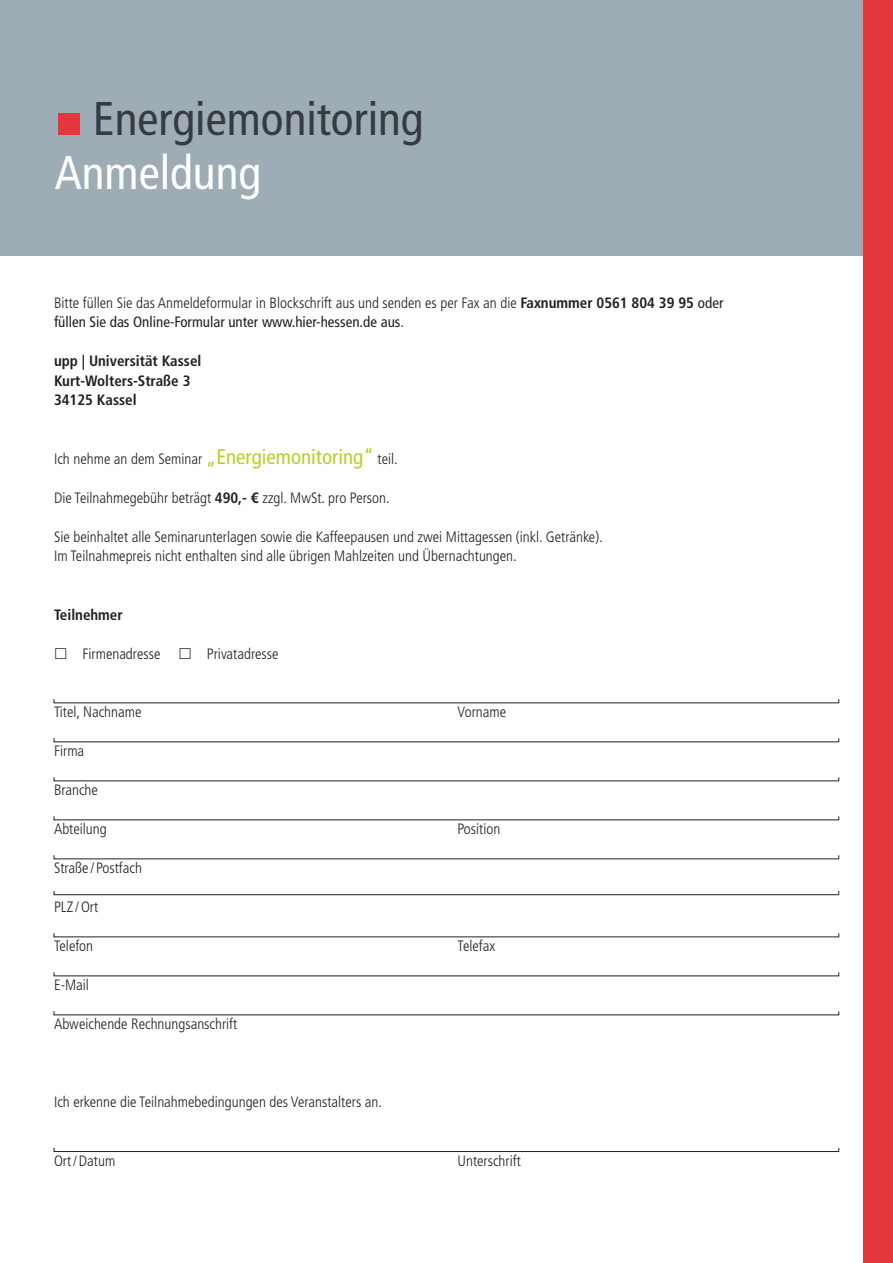
<style>
.page{position:relative;width:893px;height:1263px;background:#fff}
.page>*{position:absolute;margin:0;border:0;box-sizing:border-box;transform-origin:0 0}
.t1{font:condensed 47.25px "Frutiger LT";color:#353b40}
.t2{font:condensed 47.25px "Frutiger LT";color:#fff}
.t3{font:300 condensed 15px/19.5px "Frutiger LT";color:#231f20}
.t4{font:700 condensed 15px/19.5px "Frutiger LT";color:#231f20}
.s1{font-weight:700}
.s2{font-weight:400}
.s3{font-weight:400;font-size:21px;color:#b6cf2f}
</style>
<div class="page">
<div style="left:0;top:0;width:872px;height:255px;background:#9dacb5"></div>
<div style="left:58px;top:114px;width:21px;height:21px;background:#e1373d"></div>
<div style="left:863px;top:0;width:30px;height:1263px;background:#e1373d"></div>
<svg style="left:54px;top:699px;width:785px;height:4px"></svg>
<svg style="left:54px;top:738px;width:785px;height:4px"></svg>
<svg style="left:54px;top:777px;width:785px;height:4px"></svg>
<svg style="left:54px;top:816px;width:785px;height:4px"></svg>
<svg style="left:54px;top:855px;width:785px;height:4px"></svg>
<svg style="left:54px;top:891px;width:785px;height:4px"></svg>
<svg style="left:54px;top:933px;width:785px;height:4px"></svg>
<svg style="left:54px;top:972px;width:785px;height:4px"></svg>
<svg style="left:54px;top:1011px;width:785px;height:4px"></svg>
<svg style="left:54px;top:1147px;width:785px;height:5px"></svg>
<h1 class="t1" style="left:93px;top:91px;width:332px">Energiemonitoring</h1>
<h1 class="t2" style="left:55px;top:145px;width:208px">Anmeldung</h1>
<p class="t3" style="left:54px;top:293px;width:671px">Bitte füllen Sie das Anmeldeformular in Blockschrift aus und senden es per Fax an die <span class="s1">Faxnummer 0561 804 39 95</span> <span class="s2">oder füllen Sie das Online-Formular unter www.hier-hessen.de aus</span>.</p>
<p class="t4" style="left:54px;top:351px;width:149px">upp | Universität Kassel<br>Kurt-Wolters-Straße 3<br>34125 Kassel</p>
<p class="t3" style="left:54px;top:449px;width:345px">Ich nehme an dem Seminar <span class="s3">„Energiemonitoring“</span> teil.</p>
<p class="t3" style="left:54px;top:488px;width:337px">Die Teilnahmegebühr beträgt <span class="s1">490,- €</span> zzgl. MwSt. pro Person.</p>
<p class="t3" style="left:54px;top:527px;width:550px">Sie beinhaltet alle Seminarunterlagen sowie die Kaffeepausen und zwei Mittagessen (inkl. Getränke).<br>Im Teilnahmepreis nicht enthalten sind alle übrigen Mahlzeiten und Übernachtungen.</p>
<p class="t4" style="left:54px;top:605px;width:70px">Teilnehmer</p>
<p class="t3" style="left:82px;top:644px;width:80px">Firmenadresse</p>
<p class="t3" style="left:207px;top:644px;width:73px">Privatadresse</p>
<p class="t3" style="left:54px;top:702px;width:89px">Titel, Nachname</p>
<p class="t3" style="left:458px;top:702px;width:50px">Vorname</p>
<p class="t3" style="left:54px;top:741px;width:32px">Firma</p>
<p class="t3" style="left:54px;top:780px;width:45px">Branche</p>
<p class="t3" style="left:54px;top:819px;width:54px">Abteilung</p>
<p class="t3" style="left:458px;top:819px;width:44px">Position</p>
<p class="t3" style="left:54px;top:858px;width:89px">Straße / Postfach</p>
<p class="t3" style="left:54px;top:897px;width:46px">PLZ /Ort</p>
<p class="t3" style="left:54px;top:936px;width:41px">Telefon</p>
<p class="t3" style="left:458px;top:936px;width:39px">Telefax</p>
<p class="t3" style="left:54px;top:975px;width:36px">E-Mail</p>
<p class="t3" style="left:54px;top:1014px;width:185px">Abweichende Rechnungsanschrift</p>
<p class="t3" style="left:54px;top:1092px;width:330px">Ich erkenne die Teilnahmebedingungen des Veranstalters an.</p>
<p class="t3" style="left:54px;top:1151px;width:63px">Ort/Datum</p>
<p class="t3" style="left:458px;top:1151px;width:65px">Unterschrift</p>
</div>
